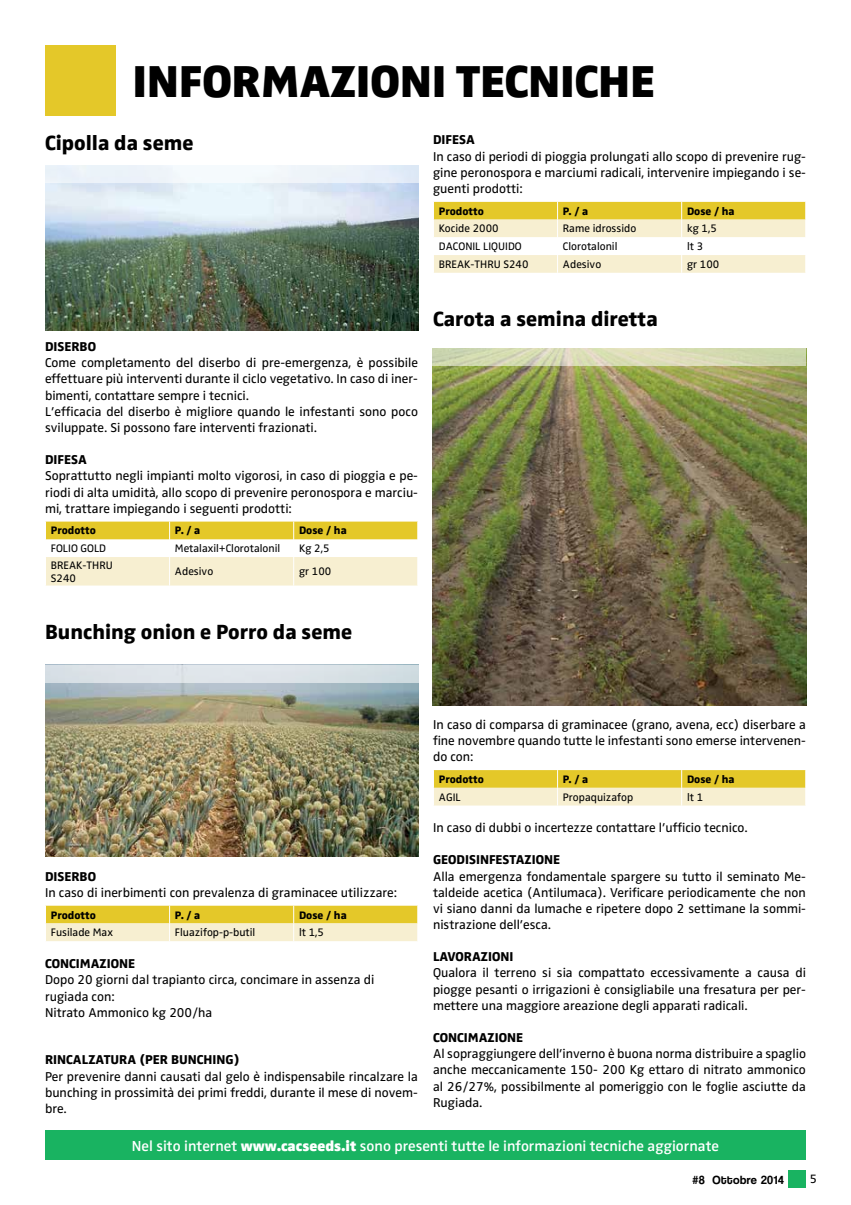
<style>
.page{position:relative;width:851px;height:1205px;background:#fff}
.page>*{position:absolute;margin:0;border:0;box-sizing:border-box;transform-origin:0 0}
.t1{font:46.25px "Zwo w 8";letter-spacing:-.005em;color:#000}
.t2{font:21.25px "Zwo w 7";color:#000}
.t3{font:15px "Zwo w 5";color:#fff}
.t4{font:13.25px/16.2px "Zwo w 4";color:#000;text-align:justify}
.t5{font:13.25px "Zwo w 7";color:#000}
.t6{font:12.5px "Zwo w 4";color:#000}
.t7{font:12.25px "Coolvetica Rg";letter-spacing:.04em;color:#000}
.t8{font:11.25px/13.5px "Zwo w 4";color:#000}
.t9{font:11.25px "Zwo w 7";color:#000}
.s1{font-family:"Zwo w 8"}
</style>
<div class="page">
<div style="left:788px;top:1170px;width:17px;height:18px;background:#19b361"></div>
<div style="left:45px;top:45px;width:71px;height:71px;background:#e4c829"></div>
<div style="left:45px;top:1131px;width:760px;height:29px;background:#19b361"></div>
<svg style="left:45px;top:521px;width:373px;height:64px"></svg>
<svg style="left:45px;top:906px;width:373px;height:35px;background:#eddc80"></svg>
<svg style="left:433px;top:202px;width:373px;height:71px"></svg>
<svg style="left:433px;top:770px;width:373px;height:35px;background:#eddb7e"></svg>
<img style="left:45px;top:183px;width:373px;height:147px">
<img style="left:45px;top:682px;width:373px;height:175px">
<img style="left:432px;top:366px;width:373px;height:339px">
<svg style="left:432px;top:348px;width:373px;height:18px;background:#d5d9b4"></svg>
<div style="left:45px;top:165px;width:373px;height:18px;background:#edf3f9"></div>
<div style="left:45px;top:665px;width:373px;height:17px;background:#dde3e8"></div>
<h1 class="t1" style="left:132px;top:54px;width:524px">INFORMAZIONI TECNICHE</h1>
<h2 class="t2" style="left:45px;top:130px;width:150px">Cipolla da seme</h2>
<p class="t5" style="left:45px;top:339px;width:52px">DISERBO</p>
<p class="t4" style="left:45px;top:354px;width:374px;text-align:left">Come completamento del diserbo di pre-emergenza, è possibile effettuare più interventi durante il ciclo vegetativo. In caso di iner&shy;bimenti, contattare sempre i tecnici.<br>L’efficacia del diserbo è migliore quando le infestanti sono poco sviluppate. Si possono fare interventi frazionati.</p>
<p class="t5" style="left:45px;top:452px;width:43px">DIFESA</p>
<p class="t4" style="left:45px;top:468px;width:374px">Soprattutto negli impianti molto vigorosi, in caso di pioggia e pe&shy;riodi di alta umidità, allo scopo di prevenire peronospora e marciu&shy;mi, trattare impiegando i seguenti prodotti:</p>
<p class="t9" style="left:51px;top:524px;width:47px">Prodotto</p>
<p class="t9" style="left:175px;top:524px;width:27px">P. / a</p>
<p class="t9" style="left:299px;top:524px;width:49px">Dose / ha</p>
<p class="t8" style="left:51px;top:541px;width:57px">FOLIO GOLD</p>
<p class="t8" style="left:175px;top:541px;width:107px">Metalaxil+Clorotalonil</p>
<p class="t8" style="left:299px;top:541px;width:32px">Kg 2,5</p>
<p class="t8" style="left:51px;top:558px;width:63px">BREAK-THRU<br>S240</p>
<p class="t8" style="left:175px;top:565px;width:40px">Adesivo</p>
<p class="t8" style="left:299px;top:565px;width:34px">gr 100</p>
<p class="t5" style="left:433px;top:132px;width:43px">DIFESA</p>
<p class="t4" style="left:433px;top:148px;width:374px">In caso di periodi di pioggia prolungati allo scopo di prevenire rug&shy;gine peronospora e marciumi radicali, intervenire impiegando i se&shy;guenti prodotti:</p>
<p class="t9" style="left:438px;top:204px;width:47px">Prodotto</p>
<p class="t9" style="left:563px;top:204px;width:27px">P. / a</p>
<p class="t9" style="left:687px;top:204px;width:49px">Dose / ha</p>
<p class="t8" style="left:438px;top:222px;width:61px">Kocide 2000</p>
<p class="t8" style="left:563px;top:222px;width:75px">Rame idrossido</p>
<p class="t8" style="left:687px;top:222px;width:31px">kg 1,5</p>
<p class="t8" style="left:439px;top:240px;width:84px">DACONIL LIQUIDO</p>
<p class="t8" style="left:563px;top:240px;width:56px">Clorotalonil</p>
<p class="t8" style="left:687px;top:240px;width:18px">lt 3</p>
<p class="t8" style="left:439px;top:257px;width:91px">BREAK-THRU S240</p>
<p class="t8" style="left:563px;top:257px;width:40px">Adesivo</p>
<p class="t8" style="left:687px;top:257px;width:34px">gr 100</p>
<h2 class="t2" style="left:433px;top:306px;width:226px">Carota a semina diretta</h2>
<h2 class="t2" style="left:45px;top:619px;width:308px">Bunching onion e Porro da seme</h2>
<p class="t5" style="left:45px;top:868px;width:52px">DISERBO</p>
<p class="t4" style="left:45px;top:884px;width:353px">In caso di inerbimenti con prevalenza di graminacee utilizzare:</p>
<p class="t9" style="left:51px;top:908px;width:47px">Prodotto</p>
<p class="t9" style="left:175px;top:908px;width:27px">P. / a</p>
<p class="t9" style="left:299px;top:908px;width:49px">Dose / ha</p>
<p class="t8" style="left:51px;top:925px;width:64px">Fusilade Max</p>
<p class="t8" style="left:175px;top:925px;width:82px">Fluazifop-p-butil</p>
<p class="t8" style="left:299px;top:925px;width:27px">lt 1,5</p>
<p class="t5" style="left:45px;top:956px;width:92px">CONCIMAZIONE</p>
<p class="t4" style="left:45px;top:971px;width:331px;text-align:left">Dopo 20 giorni dal trapianto circa, concimare in assenza di rugiada con:<br>Nitrato Ammonico kg 200/ha</p>
<p class="t5" style="left:45px;top:1052px;width:109px">RINCALZATURA (per</p>
<p class="t5" style="left:171px;top:1052px;width:26px">Bunching</p>
<p class="t5" style="left:234px;top:1052px;width:7px">)</p>
<p class="t4" style="left:45px;top:1068px;width:374px">Per prevenire danni causati dal gelo è indispensabile rincalzare la bunching in prossimità dei primi freddi, durante il mese di novem&shy;bre.</p>
<p class="t4" style="left:433px;top:716px;width:374px">In caso di comparsa di graminacee (grano, avena, ecc) diserbare a fine novembre quando tutte le infestanti sono emerse intervenen&shy;do con:</p>
<p class="t9" style="left:438px;top:772px;width:47px">Prodotto</p>
<p class="t9" style="left:563px;top:772px;width:27px">P. / a</p>
<p class="t9" style="left:687px;top:772px;width:49px">Dose / ha</p>
<p class="t8" style="left:438px;top:790px;width:23px">AGIL</p>
<p class="t8" style="left:563px;top:790px;width:72px">Propaquizafop</p>
<p class="t8" style="left:687px;top:790px;width:18px">lt 1</p>
<p class="t4" style="left:433px;top:820px;width:316px">In caso di dubbi o incertezze contattare l’ufficio tecnico.</p>
<p class="t5" style="left:433px;top:852px;width:16px">Geodisin</p>
<p class="t5" style="left:489px;top:852px;width:15px">festazione</p>
<p class="t4" style="left:433px;top:868px;width:374px">Alla emergenza fondamentale spargere su tutto il seminato Me&shy;taldeide acetica (Antilumaca). Verificare periodicamente che non vi siano danni da lumache e ripetere dopo 2 settimane la sommi&shy;nistrazione dell’esca.</p>
<p class="t5" style="left:433px;top:949px;width:82px">LAVORAZIONI</p>
<p class="t4" style="left:433px;top:965px;width:374px">Qualora il terreno si sia compattato eccessivamente a causa di piogge pesanti o irrigazioni è consigliabile una fresatura per per&shy;mettere una maggiore areazione degli apparati radicali.</p>
<p class="t5" style="left:433px;top:1029px;width:16px">Concimazione</p>
<p class="t4" style="left:433px;top:1045px;width:374px">Al sopraggiungere dell’inverno è buona norma distribuire a spaglio anche meccanicamente 150- 200 Kg ettaro di nitrato ammonico al 26/27%, possibilmente al pomeriggio con le foglie asciutte da Rugiada.</p>
<p class="t3" style="left:132px;top:1137px;width:588px">Nel sito internet <span class="s1">WWW.CACSEEDS.IT</span> sono presenti tutte le informazioni tecniche aggiornate</p>
<p class="t7" style="left:692px;top:1172px;width:93px">#8 Ottobre 2014</p>
<p class="t6" style="left:809px;top:1172px;width:9px">5</p>
</div>
